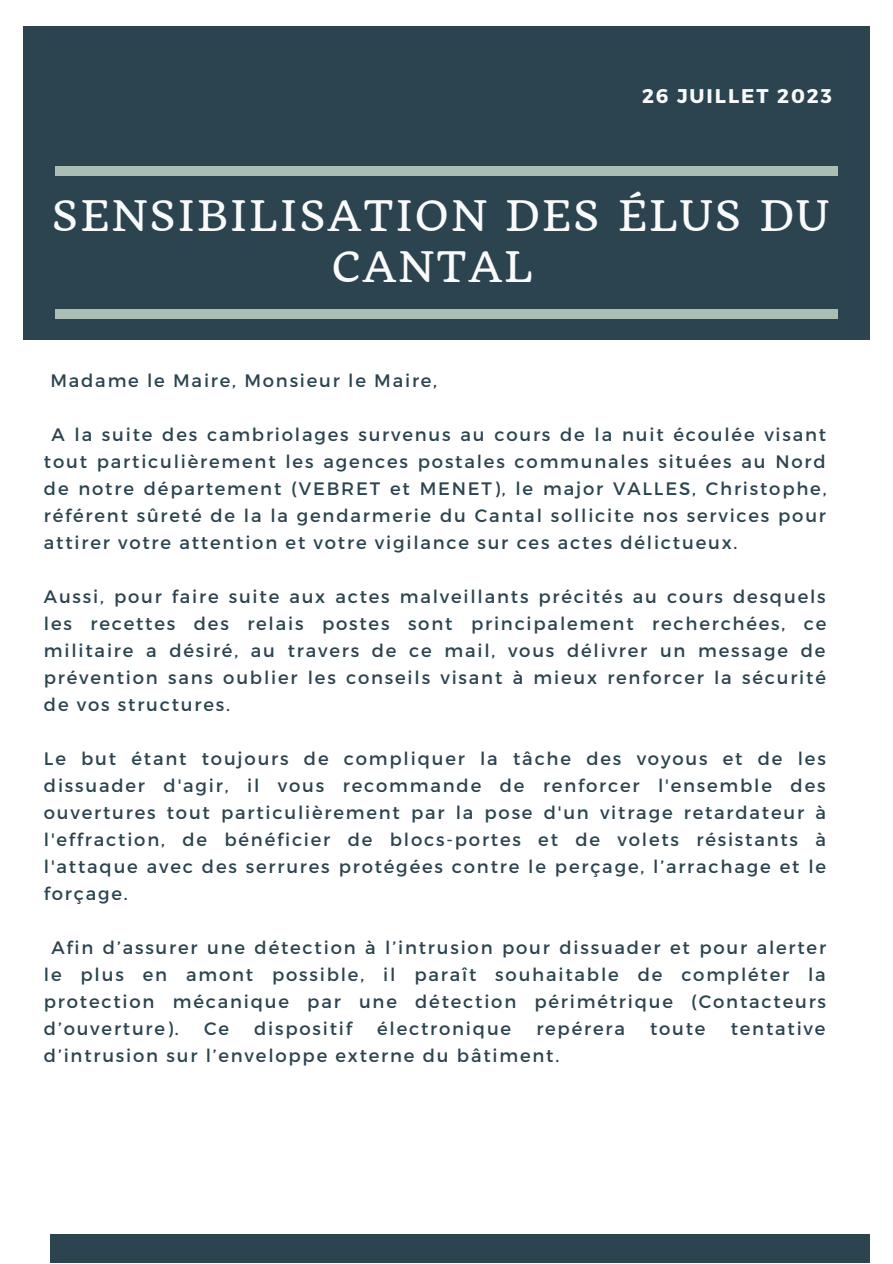
<style>
.page{position:relative;width:893px;height:1264px;background:#fff}
.page>*{position:absolute;margin:0;border:0;box-sizing:border-box;transform-origin:0 0}
.t1{font:40.95px/50.6px "Quando";letter-spacing:.05em;color:#fafafa;text-align:center}
.t2{font:700 19.8px "Montserrat";letter-spacing:.1em;color:#fafafa}
.t3{font:18px/27px "Montserrat";letter-spacing:.1em;color:#2c4450;text-align:justify}
</style>
<div class="page">
<div style="left:23px;top:27px;width:846px;height:312px;background:#2c4450"></div>
<div style="left:55px;top:167px;width:782px;height:9px;background:#aabeb3"></div>
<div style="left:55px;top:309px;width:782px;height:9px;background:#aabeb3"></div>
<div style="left:50px;top:1234px;width:820px;height:28px;background:#2c4450"></div>
<p class="t2" style="left:642px;top:83px;width:191px">26 JUILLET 2023</p>
<p class="t1" style="left:52px;top:191px;width:778px">SENSIBILISATION DES ÉLUS DU<br>CANTAL</p>
<p class="t3" style="left:50px;top:366px;width:388px">Madame le Maire, Monsieur le Maire,</p>
<p class="t3" style="left:44px;top:420px;width:784px;text-indent:8px">A la suite des cambriolages survenus au cours de la nuit écoulée visant tout particulièrement les agences postales communales situées au Nord de notre département (VEBRET et MENET), le major VALLES, Christophe, référent sûreté de la la gendarmerie du Cantal sollicite nos services pour attirer votre attention et votre vigilance sur ces actes délictueux.</p>
<p class="t3" style="left:44px;top:582px;width:784px">Aussi, pour faire suite aux actes malveillants précités au cours desquels les recettes des relais postes sont principalement recherchées, ce militaire a désiré, au travers de ce mail, vous délivrer un message de prévention sans oublier les conseils visant à mieux renforcer la sécurité de vos structures.</p>
<p class="t3" style="left:44px;top:744px;width:783px">Le but étant toujours de compliquer la tâche des voyous et de les dissuader d'agir, il vous recommande de renforcer l'ensemble des ouvertures tout particulièrement par la pose d'un vitrage retardateur à l'effraction, de bénéficier de blocs-portes et de volets résistants à l'attaque avec des serrures protégées contre le perçage, l’arrachage et le forçage.</p>
<p class="t3" style="left:44px;top:933px;width:783px;text-indent:8px">Afin d’assurer une détection à l’intrusion pour dissuader et pour alerter le plus en amont possible, il paraît souhaitable de compléter la protection mécanique par une détection périmétrique (Contacteurs d’ouverture).</p>
<p class="t3" style="left:204px;top:1013px;width:26px">Ce</p>
<p class="t3" style="left:254px;top:1013px;width:99px">dispositif</p>
<p class="t3" style="left:377px;top:1013px;width:135px">électronique</p>
<p class="t3" style="left:536px;top:1013px;width:90px">repérera</p>
<p class="t3" style="left:650px;top:1013px;width:57px">toute</p>
<p class="t3" style="left:730px;top:1013px;width:96px">tentative</p>
<p class="t3" style="left:44px;top:1040px;width:517px">d’intrusion sur l’enveloppe externe du bâtiment.</p>
</div>
